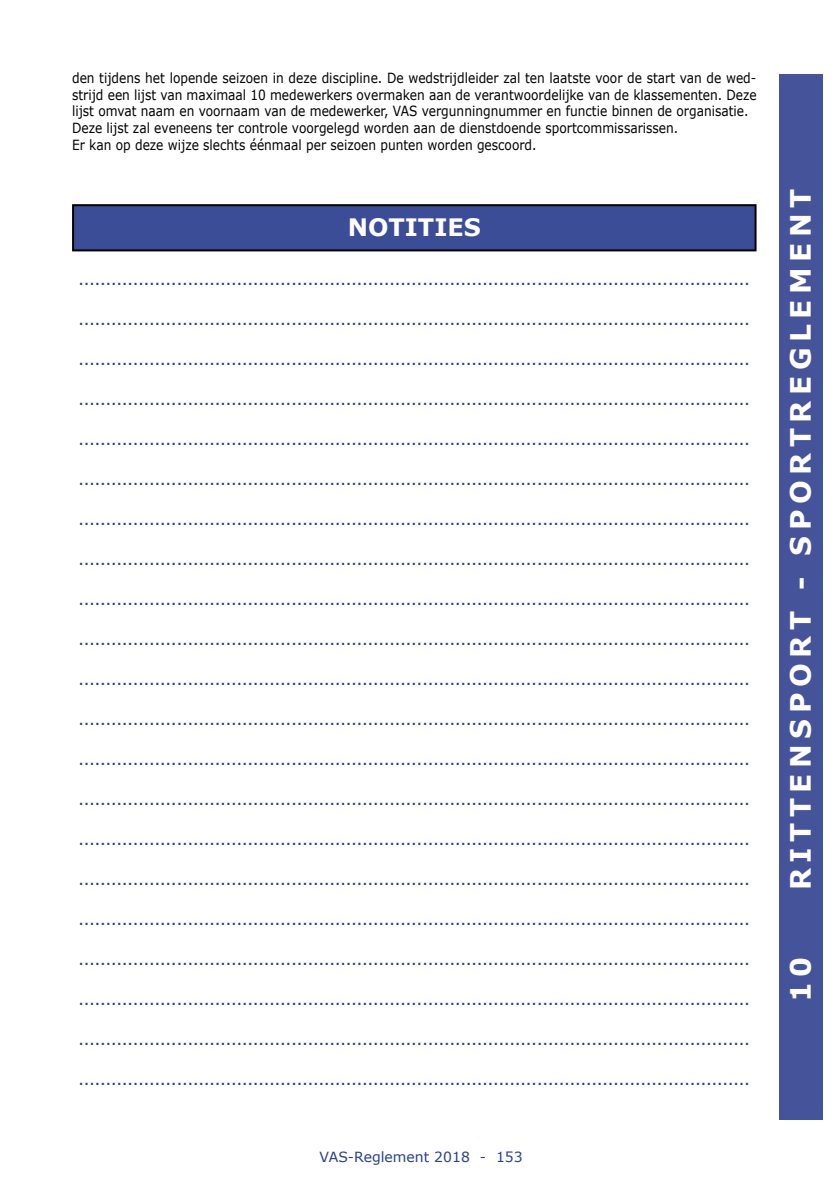
<style>
.page{position:relative;width:840px;height:1191px;background:#fff}
.page>*{position:absolute;margin:0;border:0;box-sizing:border-box;transform-origin:0 0}
.t1{font:700 28px "Verdana";letter-spacing:.2em;color:#fff}
.t2{font:700 24px "Verdana";color:#fff}
.t3{font:20px/40px "Verdana";color:#25408f;text-align:justify}
.t4{font:14px/16.8px "Verdana";color:#000;scale:.87 1}
.t5{font:14px "Verdana";color:#25408f}
</style>
<div class="page">
<div style="left:73px;top:205px;width:682px;height:45px;background:#3b4d96"></div>
<div style="left:72px;top:204px;width:684px;height:47px;border:2px solid #000"></div>
<div style="left:778px;top:74px;width:43px;height:1045px;background:#45549a"></div>
<p class="t4" style="left:72px;top:69px;width:788px">den tijdens het lopende seizoen in deze discipline. De wedstrijdleider zal ten laatste voor de start van de wed&shy;strijd een lijst van maximaal 10 medewerkers overmaken aan de verantwoordelijke van de klassementen. Deze lijst omvat naam en voornaam van de medewerker, VAS vergunningnummer en functie binnen de organisatie.<br>Deze lijst zal eveneens ter controle voorgelegd worden aan de dienstdoende sportcommissarissen.<br>Er kan op deze wijze slechts éénmaal per seizoen punten worden gescoord.</p>
<p class="t2" style="left:347px;top:212px;width:135px">NOTITIES</p>
<p class="t3" style="left:78px;top:257px;width:672px">…………………………………………………………………………………………………………… …………………………………………………………………………………………………………… …………………………………………………………………………………………………………… …………………………………………………………………………………………………………… …………………………………………………………………………………………………………… …………………………………………………………………………………………………………… …………………………………………………………………………………………………………… …………………………………………………………………………………………………………… …………………………………………………………………………………………………………… …………………………………………………………………………………………………………… …………………………………………………………………………………………………………… …………………………………………………………………………………………………………… …………………………………………………………………………………………………………… …………………………………………………………………………………………………………… …………………………………………………………………………………………………………… …………………………………………………………………………………………………………… …………………………………………………………………………………………………………… …………………………………………………………………………………………………………… …………………………………………………………………………………………………………… …………………………………………………………………………………………………………… ……………………………………………………………………………………………………………</p>
<p class="t5" style="left:319px;top:1148px;width:204px">VAS-Reglement 2018 - 153</p>
<h1 class="t1" style="left:782px;top:890px;width:703px;rotate:-90deg">RITTENSPORT - SPORTREGLEMENT</h1>
<h1 class="t1" style="left:782px;top:1002px;width:47px;rotate:-90deg">10</h1>
</div>
